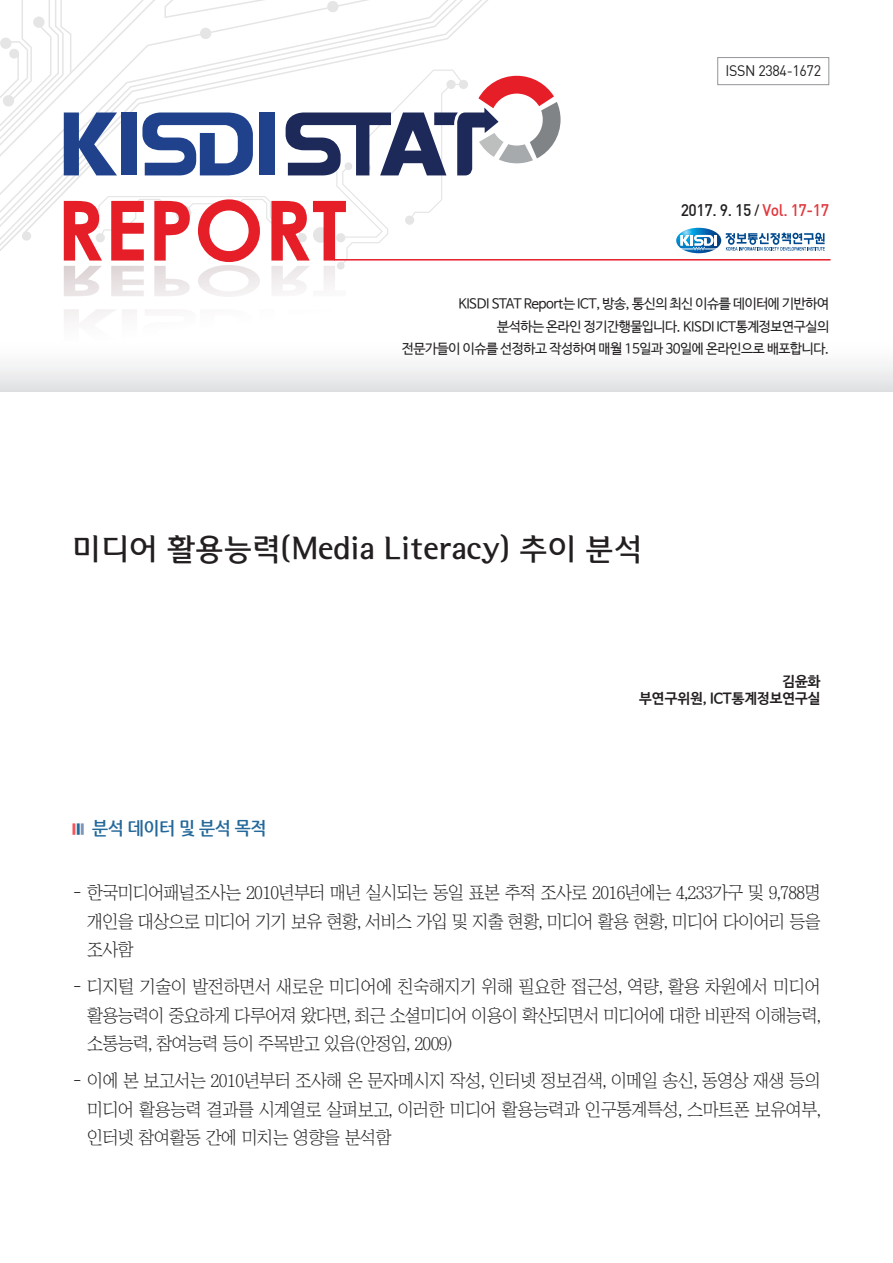
<style>
.page{position:relative;width:893px;height:1263px;background:#fff}
.page>*{position:absolute;margin:0;border:0;box-sizing:border-box;transform-origin:0 0}
.t1{font:500 30px "Auction Gothic";color:#231f20}
.t2{font:18px/28.5px "Chosunilbo NM";letter-spacing:-.03em;color:#231f20;text-align:justify}
.t3{font:700 18px "Nanum Gothic";letter-spacing:-.025em;color:#23689a;scale:.95 1}
.t4{font:16.5px "Dinmed";letter-spacing:-.025em;color:#231f20;scale:.95 1}
.t5{font:15px "Dinreg";letter-spacing:-.025em;color:#231f20;scale:.95 1}
.t6{font:700 14.25px/17.1px "Nanum Barun Gothic";color:#231f20;text-align:right}
.t7{font:13.5px/22.5px "Nanum Barun Gothic";letter-spacing:-.03em;color:#231f20;text-align:right}
.s1{font-size:13.5px}
.s2{color:#e1373d}
.s3{font-size:16.5px;color:#f0575c}
.s4{font-size:16.5px}
.s5{font-size:16.5px;color:#7c93b8}
</style>
<div class="page">
<svg style="left:0;top:57px;width:893px;height:334px"></svg>
<svg style="left:0;top:0;width:561px;height:297px"></svg>
<svg style="left:259px;top:309px;width:16px;height:32px"></svg>
<svg style="left:64px;top:309px;width:189px;height:32px"></svg>
<svg style="left:286px;top:309px;width:275px;height:51px"></svg>
<hr style="left:335px;top:259px;width:495px;height:2px;background:#e61e28">
<svg style="left:676px;top:228px;width:149px;height:25px"></svg>
<div style="left:717px;top:57px;width:112px;height:28px;border:1px solid #939598"></div>
<p class="t5" style="left:725px;top:62px;width:102px">ISSN 2384-1672</p>
<p class="t4" style="left:681px;top:200px;width:158px">2017. 9. 15 <span class="s1">/</span> <span class="s2">Vol. 17-17</span></p>
<p class="t7" style="left:402px;top:293px;width:429px">KISDI STAT Report는 ICT, 방송, 통신의 최신 이슈를 데이터에 기반하여<br>분석하는 온라인 정기간행물입니다. KISDI ICT통계정보연구실의<br>전문가들이 이슈를 선정하고 작성하여 매월 15일과 30일에 온라인으로 배포합니다.</p>
<h1 class="t1" style="left:72px;top:533px;width:571px">미디어 활용능력(Media Literacy) 추이 분석</h1>
<p class="t3" style="left:72px;top:819px;width:206px"><span class="s3">■</span><span class="s4">■</span><span class="s5">■</span> 분석 데이터 및 분석 목적</p>
<p class="t6" style="left:639px;top:673px;width:183px">김윤화<br>부연구위원, ICT통계정보연구실</p>
<p class="t2" style="left:87px;top:879px;width:735px;text-indent:-15px">- 한국미디어패널조사는 2010년부터 매년 실시되는 동일 표본 추적 조사로 2016년에는 4,233가구 및 9,788명 개인을 대상으로 미디어 기기 보유 현황, 서비스 가입 및 지출 현황, 미디어 활용 현황, 미디어 다이어리 등을 조사함</p>
<p class="t2" style="left:87px;top:973px;width:735px;text-indent:-15px">- 디지털 기술이 발전하면서 새로운 미디어에 친숙해지기 위해 필요한 접근성, 역량, 활용 차원에서 미디어 활용능력이 중요하게 다루어져 왔다면, 최근 소셜미디어 이용이 확산되면서 미디어에 대한 비판적 이해능력, 소통능력, 참여능력 등이 주목받고 있음(안정임, 2009)</p>
<p class="t2" style="left:87px;top:1067px;width:735px;text-indent:-15px">- 이에 본 보고서는 2010년부터 조사해 온 문자메시지 작성, 인터넷 정보검색, 이메일 송신, 동영상 재생 등의 미디어 활용능력 결과를 시계열로 살펴보고, 이러한 미디어 활용능력과 인구통계특성, 스마트폰 보유여부, 인터넷 참여활동 간에 미치는 영향을 분석함</p>
</div>
